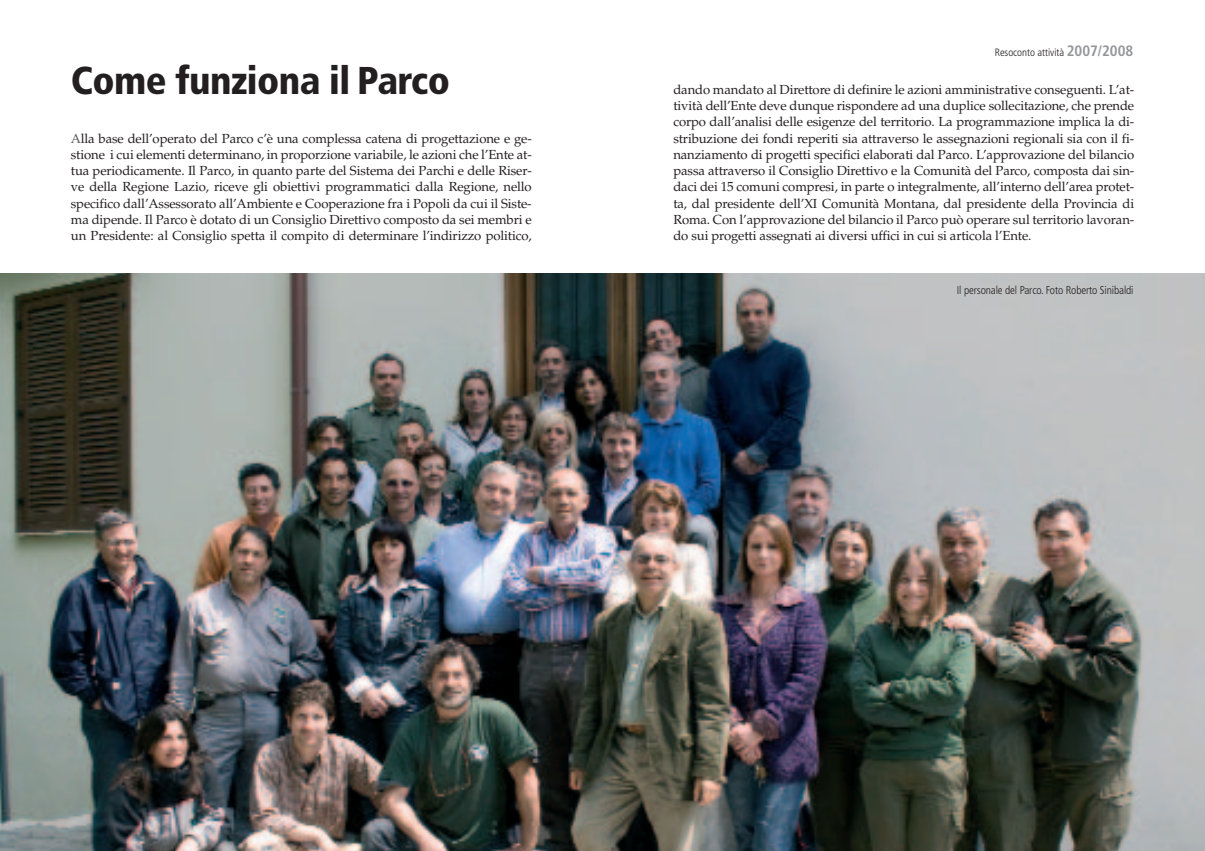
<style>
.page{position:relative;width:1205px;height:851px;background:#fff}
.page>*{position:absolute;margin:0;border:0;box-sizing:border-box;transform-origin:0 0}
.t1{font:900 condensed 38.75px "Frutiger";letter-spacing:-.015em;color:#231f20}
.t2{font:13.12px/16.2px "Palatino";letter-spacing:-.01em;color:#231f20;text-align:justify}
.t3{font:300 condensed 11.25px "Frutiger";letter-spacing:-.01em;color:#231f20}
.t4{font:300 condensed 10.62px "Frutiger";color:#231f20}
.s1{color:#57585a}
.s2{font-weight:700;font-size:15px;color:#939598}
</style>
<div class="page">
<img style="left:0;top:274px;width:1205px;height:576px">
<p class="t1" style="left:71px;top:65px;width:381px">Come funziona il Parco</p>
<p class="t2" style="left:71px;top:131px;width:462px"><span class="s1">A</span>lla base dell’operato del Parco c’è una complessa catena di progettazione e ge&shy;stione i cui elementi determinano, in proporzione variabile, le azioni che l’Ente at&shy;tua periodicamente. Il Parco, in quanto parte del Sistema dei Parchi e delle Riser&shy;ve della Regione Lazio, riceve gli obiettivi programmatici dalla Regione, nello specifico dall’Assessorato all’Ambiente e Cooperazione fra i Popoli da cui il Siste&shy;ma dipende. Il Parco è dotato di un Consiglio Direttivo composto da sei membri e un Presidente: al Consiglio spetta il compito di determinare l’indirizzo politico,</p>
<p class="t4" style="left:995px;top:48px;width:140px">Resoconto attività <span class="s2">2007/2008</span></p>
<p class="t2" style="left:673px;top:83px;width:462px">dando mandato al Direttore di definire le azioni amministrative conseguenti. L’at&shy;tività dell’Ente deve dunque rispondere ad una duplice sollecitazione, che prende corpo dall’analisi delle esigenze del territorio. La programmazione implica la di&shy;stribuzione dei fondi reperiti sia attraverso le assegnazioni regionali sia con il fi&shy;nanziamento di progetti specifici elaborati dal Parco. L’approvazione del bilancio passa attraverso il Consiglio Direttivo e la Comunità del Parco, composta dai sin&shy;daci dei 15 comuni compresi, in parte o integralmente, all’interno dell’area protet&shy;ta, dal presidente dell’XI Comunità Montana, dal presidente della Provincia di Roma. Con l’approvazione del bilancio il Parco può operare sul territorio lavoran&shy;do sui progetti assegnati ai diversi uffici in cui si articola l’Ente.</p>
<p class="t3" style="left:957px;top:285px;width:178px">Il personale del Parco. Foto Roberto Sinibaldi</p>
</div>
